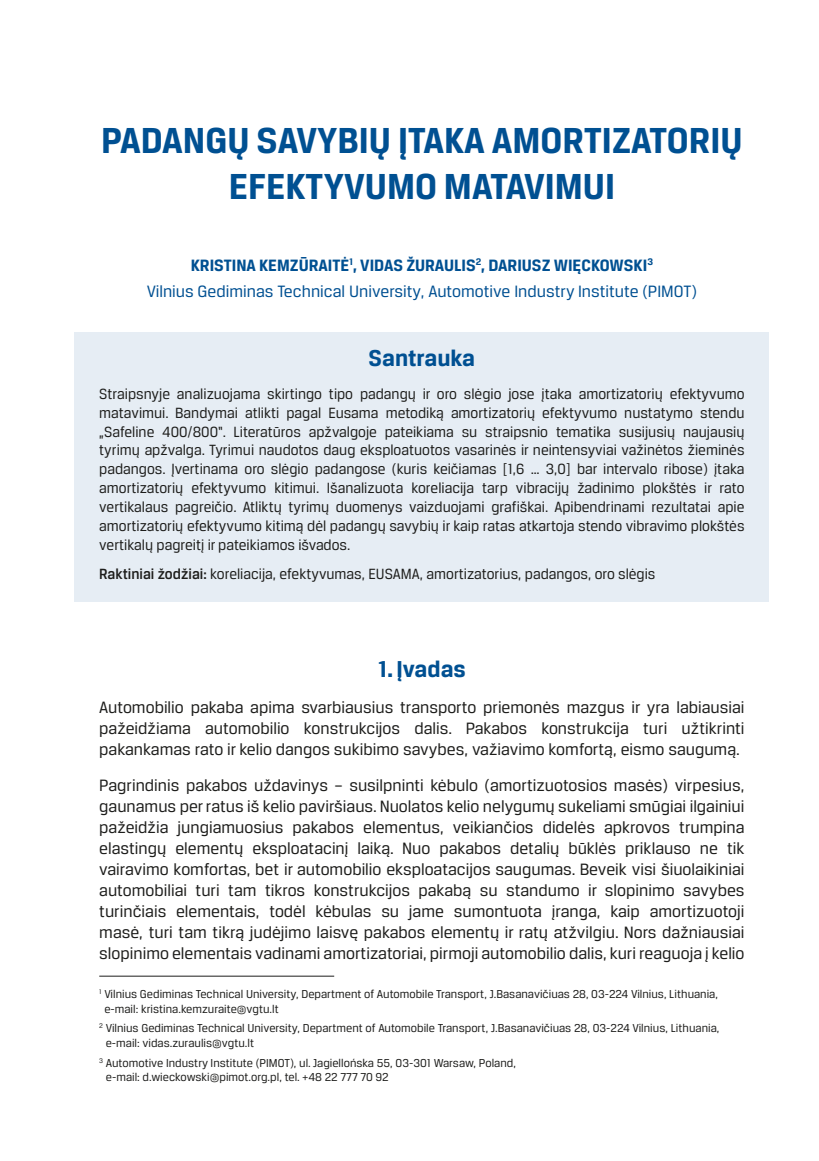
<style>
.page{position:relative;width:819px;height:1161px;background:#fff}
.page>*{position:absolute;margin:0;border:0;box-sizing:border-box;transform-origin:0 0}
.t1{font:700 38.5px/46.2px "Breuer Text";color:#005092;text-align:center}
.t2{font:700 24.5px "Breuer Text";color:#005092}
.podstawowy_ang{font:17.5px/21px "Breuer Text";color:#1d1d1b;text-align:justify}
.podst_ang{font:17.5px "Breuer Text";color:#005092}
.podst_ang-2{font:700 17.5px "Breuer Text";color:#005092}
.streszcz_ang{font:15.75px/18.9px "Breuer Text";color:#1d1d1b;text-align:justify}
.przypisy{font:12.25px/14.7px "Breuer Text";color:#1d1d1b}
.s1{font-weight:500}
</style>
<div class="page">
<div style="left:74px;top:332px;width:695px;height:269px;background:#e6edf4"></div>
<hr style="left:99px;top:976px;width:235px;height:1px;background:#1d1d1b">
<p class="t1" style="left:101px;top:117px;width:642px">PADANGŲ SAVYBIŲ ĮTAKA AMORTIZATORIŲ<br>EFEKTYVUMO MATAVIMUI</p>
<p class="podst_ang-2" style="left:191px;top:255px;width:463px">KRISTINA KEMZŪRAITĖ<sup>1</sup>, VIDAS ŽURAULIS<sup>2</sup>, DARIUSZ WIĘCKOWSKI<sup>3</sup></p>
<p class="podst_ang" style="left:147px;top:281px;width:551px">Vilnius Gediminas Technical University, Automotive Industry Institute (PIMOT)</p>
<p class="t2" style="left:368px;top:344px;width:108px">Santrauka</p>
<p class="streszcz_ang" style="left:99px;top:384px;width:646px">Straipsnyje analizuojama skirtingo tipo padangų ir oro slėgio jose įtaka amortizatorių efektyvumo matavimui. Bandymai atlikti pagal Eusama metodiką amortizatorių efektyvumo nustatymo stendu „Safeline 400/800“. Literatūros apžvalgoje pateikiama su straipsnio tematika susijusių naujausių tyrimų apžvalga. Tyrimui naudotos daug eksploatuotos vasarinės ir neintensyviai važinėtos žieminės padangos. Įvertinama oro slėgio padangose (kuris keičiamas [1,6 … 3,0] bar intervalo ribose) įtaka amortizatorių efektyvumo kitimui. Išanalizuota koreliacija tarp vibracijų žadinimo plokštės ir rato vertikalaus pagreičio. Atliktų tyrimų duomenys vaizduojami grafiškai. Apibendrinami rezultatai apie amortizatorių efektyvumo kitimą dėl padangų savybių ir kaip ratas atkartoja stendo vibravimo plokštės vertikalų pagreitį ir pateikiamos išvados.</p>
<p class="streszcz_ang" style="left:99px;top:564px;width:557px"><span class="s1">Raktiniai žodžiai:</span> koreliacija, efektyvumas, EUSAMA, amortizatorius, padangos, oro slėgis</p>
<p class="t2" style="left:378px;top:655px;width:89px">1. Įvadas</p>
<p class="podstawowy_ang" style="left:99px;top:696px;width:646px">Automobilio pakaba apima svarbiausius transporto priemonės mazgus ir yra labiausiai pažeidžiama automobilio konstrukcijos dalis. Pakabos konstrukcija turi užtikrinti pakankamas rato ir kelio dangos sukibimo savybes, važiavimo komfortą, eismo saugumą.</p>
<p class="podstawowy_ang" style="left:99px;top:774px;width:646px">Pagrindinis pakabos uždavinys – susilpninti kėbulo (amortizuotosios masės) virpesius, gaunamus per ratus iš kelio paviršiaus. Nuolatos kelio nelygumų sukeliami smūgiai ilgainiui pažeidžia jungiamuosius pakabos elementus, veikiančios didelės apkrovos trumpina elastingų elementų eksploatacinį laiką. Nuo pakabos detalių būklės priklauso ne tik vairavimo komfortas, bet ir automobilio eksploatacijos saugumas. Beveik visi šiuolaikiniai automobiliai turi tam tikros konstrukcijos pakabą su standumo ir slopinimo savybes turinčiais elementais, todėl kėbulas su jame sumontuota įranga, kaip amortizuotoji masė, turi tam tikrą judėjimo laisvę pakabos elementų ir ratų atžvilgiu. Nors dažniausiai slopinimo elementais vadinami amortizatoriai, pirmoji automobilio dalis, kuri reaguoja į kelio</p>
<p class="przypisy" style="left:104px;top:986px;width:615px;text-indent:-5px"><sup>1</sup> Vilnius Gediminas Technical University, Department of Automobile Transport, J.Basanavičiuas 28, 03-224 Vilnius, Lithuania, e-mail: kristina.kemzuraite@vgtu.lt</p>
<p class="przypisy" style="left:106px;top:1021px;width:615px;text-indent:-6px"><sup>2</sup> Vilnius Gediminas Technical University, Department of Automobile Transport, J.Basanavičiuas 28, 03-224 Vilnius, Lithuania, e-mail: vidas.zuraulis@vgtu.lt</p>
<p class="przypisy" style="left:106px;top:1055px;width:411px;text-indent:-7px"><sup>3</sup> Automotive Industry Institute (PIMOT), ul. Jagiellońska 55, 03-301 Warsaw, Poland, e-mail: d.wieckowski@pimot.org.pl, tel. +48 22 777 70 92</p>
</div>
